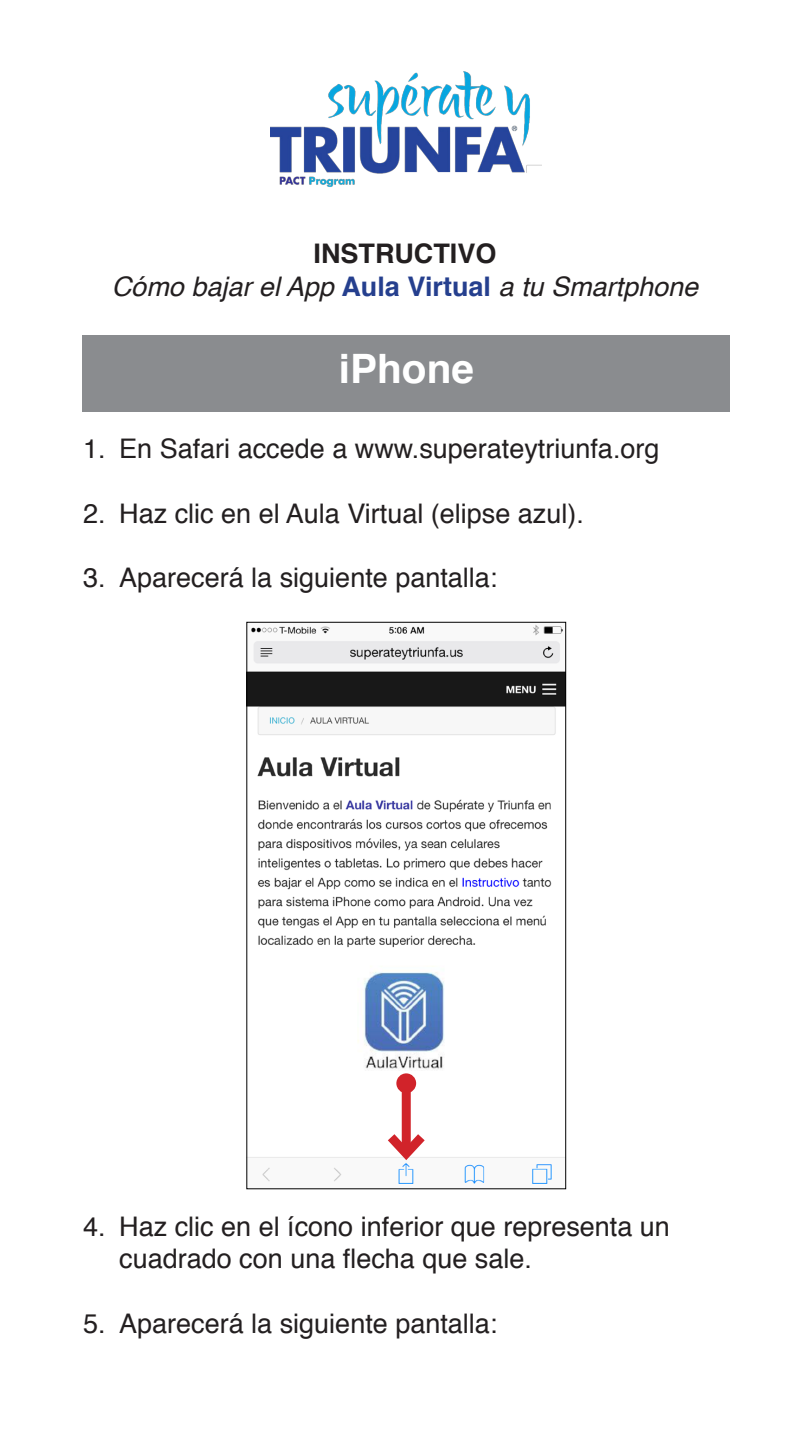
<style>
.page{position:relative;width:810px;height:1439px;background:#fff}
.page>*{position:absolute;margin:0;border:0;box-sizing:border-box;transform-origin:0 0}
.t1{font:700 40.5px "Helvetica";color:#fff}
.t2{font:27px/32.4px "Helvetica";color:#231f20}
.t3{font:italic 27px "Helvetica";color:#231f20}
.t4{font:700 27px "Helvetica";color:#231f20}
.s1{font-weight:700;font-style:normal;color:#253f8e}
</style>
<div class="page">
<img style="left:271px;top:71px;width:271px;height:116px">
<img style="left:249px;top:624px;width:315px;height:560px">
<div style="left:402px;top:1083px;width:9px;height:70px;background:#d1232a"></div>
<svg style="left:378px;top:1124px;width:56px;height:42px"></svg>
<div style="left:396px;top:1073px;width:20px;height:20px;background:#d1232a;border-radius:50%"></div>
<div style="left:82px;top:335px;width:648px;height:77px;background:#8a8c8f"></div>
<p class="t4" style="left:313px;top:232px;width:185px">INSTRUCTIVO</p>
<p class="t3" style="left:112px;top:265px;width:588px">Cómo bajar el App <span class="s1">Aula Virtual</span> a tu Smartphone</p>
<p class="t1" style="left:339px;top:336px;width:137px">iPhone</p>
<p class="t2" style="left:83px;top:433px;width:578px">1. En Safari accede a www.superateytriunfa.org</p>
<p class="t2" style="left:83px;top:498px;width:502px">2. Haz clic en el Aula Virtual (elipse azul).</p>
<p class="t2" style="left:83px;top:562px;width:416px">3. Aparecerá la siguiente pantalla:</p>
<p class="t2" style="left:119px;top:1210px;width:552px;text-indent:-36px">4. Haz clic en el ícono inferior que representa un cuadrado con una flecha que sale.</p>
<p class="t2" style="left:83px;top:1308px;width:416px">5. Aparecerá la siguiente pantalla:</p>
</div>
